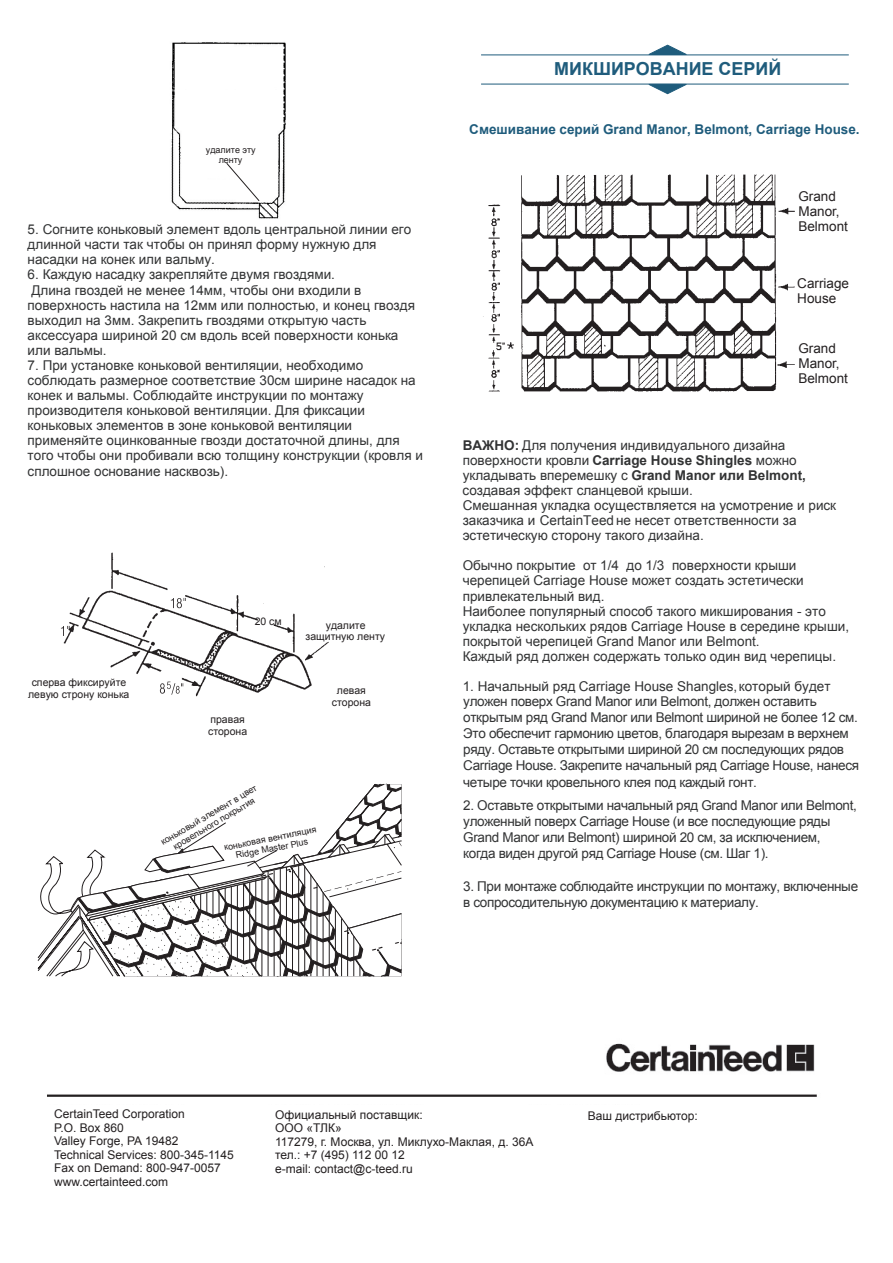
<style>
.page{position:relative;width:893px;height:1263px;background:#fff}
.page>*{position:absolute;margin:0;border:0;box-sizing:border-box;transform-origin:0 0}
.t1{font:700 18px "Arial";color:#1f5c7c}
.t2{font:13.5px/15.1px "Arial";color:#323334}
.t3{font:13.5px/16.2px "Arial";letter-spacing:-.025em;color:#323334}
.t4{font:13.5px/15px "Arial";color:#231f20}
.t5{font:700 13.5px "Arial";color:#1f5c7c}
.t6{font:12px/13.5px "Arial";color:#231f20}
.t7{font:10.5px/11.9px "Arial";color:#231f20;text-align:center}
.t8{font:9px/10.1px "Arial";color:#231f20;text-align:center}
.s1{font-weight:700}
</style>
<div class="page">
<img style="left:63px;top:552px;width:275px;height:145px">
<svg style="left:171px;top:598px;width:15px;height:10px"></svg>
<svg style="left:160px;top:682px;width:23px;height:13px"></svg>
<svg style="left:61px;top:626px;width:9px;height:10px"></svg>
<img style="left:483px;top:174px;width:312px;height:218px">
<img style="left:171px;top:42px;width:115px;height:177px">
<svg style="left:226px;top:163px;width:33px;height:38px"></svg>
<svg style="left:37px;top:783px;width:365px;height:194px"></svg>
<hr style="left:481px;top:55px;width:367px;height:1px;background:#1f5c7c">
<svg style="left:648px;top:44px;width:41px;height:11px"></svg>
<hr style="left:481px;top:84px;width:367px;height:1px;background:#1f5c7c">
<svg style="left:645px;top:83px;width:42px;height:12px"></svg>
<img style="left:47px;top:1043px;width:770px;height:54px">
<div style="left:783px;top:259px;width:51px;height:23px;background:#fff"></div>
<h1 class="t1" style="left:554px;top:57px;width:228px">МИКШИРОВАНИЕ СЕРИЙ</h1>
<p class="t8" style="left:206px;top:145px;width:51px">удалите эту ленту</p>
<p class="t2" style="left:28px;top:222px;width:397px">5 Согните коньковый элемент вдоль центральной линии его длинной части так чтобы он принял форму нужную для насадки на конек или вальму.<br>6 Каждую насадку закрепляйте двумя гвоздями.<br>Длина гвоздей не менее 14мм, чтобы они входили в поверхность настила на 12мм или полностью, и конец гвоздя выходил на 3мм. Закрепить гвоздями открытую часть аксессуара шириной 20 см вдоль всей поверхности конька или вальмы.<br>7 При установке коньковой вентиляции, необходимо соблюдать размерное соответствие 30см ширине насадок на конек и вальмы. Соблюдайте инструкции по монтажу производителя коньковой вентиляции. Для фиксации коньковых элементов в зоне коньковой вентиляции применяйте оцинкованные гвозди достаточной длины, для того чтобы они пробивали всю толщину конструкции (кровля и сплошное основание насквозь).</p>
<p class="t2" style="left:35px;top:222px;width:5px">.</p>
<p class="t2" style="left:35px;top:267px;width:5px">.</p>
<p class="t2" style="left:35px;top:358px;width:5px">.</p>
<p class="t7" style="left:28px;top:677px;width:103px">сперва фиксируйте левую строну конька</p>
<p class="t7" style="left:255px;top:615px;width:29px">20 см</p>
<p class="t7" style="left:208px;top:714px;width:41px;text-align:left">правая сторона</p>
<p class="t7" style="left:305px;top:619px;width:81px">удалите защитную ленту</p>
<p class="t7" style="left:332px;top:685px;width:41px">левая сторона</p>
<p class="t8" style="left:159px;top:839px;width:111px;rotate:-31deg">коньковый элемент в цвет кровельного покрытия</p>
<p class="t8" style="left:223px;top:843px;width:95px;rotate:-11deg">коньковая вентиляция<br>Ridge Master Plus</p>
<p class="t5" style="left:469px;top:120px;width:392px">Смешивание серий Grand Manor, Belmont, Carriage House.</p>
<p class="t4" style="left:798px;top:189px;width:51px">Grand<br>Manor,<br>Belmont</p>
<p class="t4" style="left:797px;top:276px;width:53px">Carriage<br>House</p>
<p class="t4" style="left:798px;top:341px;width:51px">Grand<br>Manor,<br>Belmont</p>
<p class="t2" style="left:462px;top:437px;width:375px"><span class="s1">ВАЖНО:</span> Для получения индивидуального дизайна поверхности кровли <span class="s1">Carriage House Shingles</span> можно укладывать вперемешку с <span class="s1">Grand Manor или Belmont, </span>создавая эффект сланцевой крыши.<br>Смешанная укладка осуществляется на усмотрение и риск заказчика и CertainTeedне несет ответственности за эстетическую сторону такого дизайна.</p>
<p class="t2" style="left:462px;top:558px;width:158px">Обычно покрытие от 1/4</p>
<p class="t2" style="left:626px;top:558px;width:39px">до 1/3</p>
<p class="t2" style="left:462px;top:558px;width:388px;text-indent:209px">поверхности крыши черепицей Carriage House может создать эстетически привлекательный вид.<br>Наиболее популярный способ такого микширования - это укладка нескольких рядов Carriage House в середине крыши, покрытой черепицей Grand Manor или Belmont.<br>Каждый ряд должен содержать только один вид черепицы.</p>
<p class="t2" style="left:462px;top:679px;width:369px">1. Начальный ряд Carriage House Shangles,который будет</p>
<p class="t3" style="left:463px;top:693px;width:397px">уложен поверх Grand Manor или Belmont, должен оставить открытым ряд Grand Manor или Belmont шириной не более 12 см.<br>Это обеспечит гармонию цветов, благодаря вырезам в верхнем ряду. Оставьте открытыми шириной 20 см последующих рядов Carriage House. Закрепите начальный ряд Carriage House, нанеся четыре точки кровельного клея под каждый гонт.</p>
<p class="t3" style="left:463px;top:797px;width:395px">2. Оставьте открытыми начальный ряд Grand Manor или Belmont, уложенный поверх Carriage House (и все последующие ряды Grand Manor или Belmont) шириной 20 см, за исключением,<br>когда виден другой ряд Carriage House (см. Шаг 1).</p>
<p class="t3" style="left:463px;top:878px;width:396px">3. При монтаже соблюдайте инструкции по монтажу, включенные в сопросодительную документацию к материалу.</p>
<p class="t6" style="left:54px;top:1107px;width:181px">CertainTeed Corporation<br>P.O. Box 860<br>Valley Forge, PA 19482<br>Technical Services: 800-345-1145<br>Fax on Demand: 800-947-0057 www.certainteed.com</p>
<p class="t6" style="left:275px;top:1108px;width:260px">Официальный поставщик:<br>ООО «ТЛК»<br>117279, г. Москва, ул. Миклухо-Маклая, д. 36А тел.: +7 (495) 112 00 12<br>e-mail: contact@c-teed.ru</p>
<p class="t6" style="left:587px;top:1109px;width:112px">Ваш дистрибьютор:</p>
</div>
